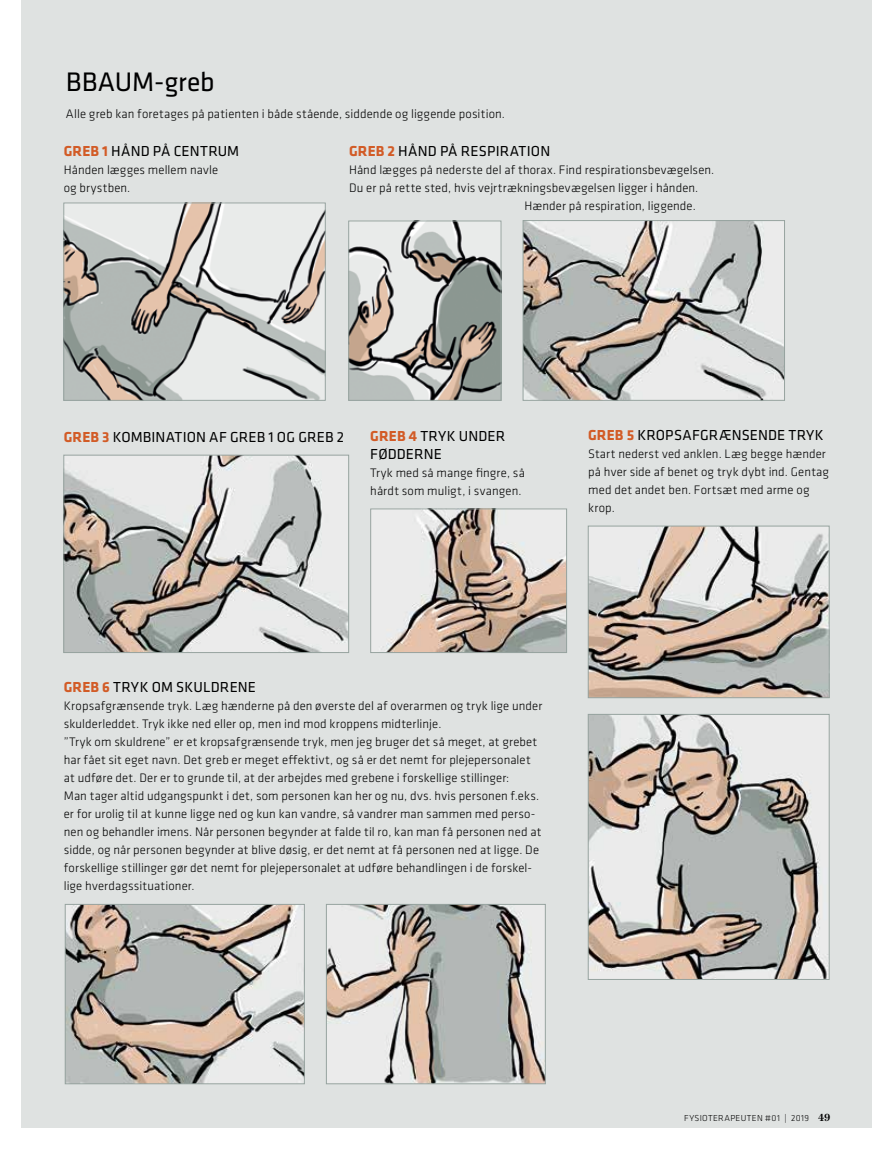
<style>
.page{position:relative;width:893px;height:1149px;background:#fff}
.page>*{position:absolute;margin:0;border:0;box-sizing:border-box;transform-origin:0 0}
.t1{font:27.75px "Klavika";letter-spacing:-.005em;color:#000}
.t2{font:15px/18px "Klavika";letter-spacing:.005em;color:#000}
.t3{font:300 12.75px/18px "Klavika";letter-spacing:.01em;color:#000}
.t4{font:300 9px "Klavika";letter-spacing:.04em;color:#000}
.s1{font-weight:700;color:#d25b26}
.s2{font-size:8.85px}
.s3{font-family:"Harriet Text";font-weight:700;font-size:10.5px}
</style>
<div class="page">
<div style="left:21px;top:0;width:851px;height:1127px;background:#dfe2e1"></div>
<img style="left:590px;top:715px;width:238px;height:262px">
<div style="left:588px;top:713px;width:242px;height:266px;border:1px solid #96a39f"></div>
<img style="left:590px;top:527px;width:238px;height:169px">
<div style="left:588px;top:525px;width:242px;height:173px;border:1px solid #96a39f"></div>
<img style="left:65px;top:204px;width:259px;height:194px">
<div style="left:63px;top:202px;width:263px;height:198px;border:1px solid #96a39f"></div>
<img style="left:350px;top:222px;width:149px;height:176px">
<div style="left:348px;top:220px;width:153px;height:180px;border:1px solid #96a39f"></div>
<img style="left:525px;top:222px;width:258px;height:176px">
<div style="left:523px;top:220px;width:262px;height:180px;border:1px solid #96a39f"></div>
<img style="left:65px;top:456px;width:282px;height:194px">
<div style="left:63px;top:454px;width:286px;height:198px;border:1px solid #96a39f"></div>
<img style="left:372px;top:510px;width:193px;height:140px">
<div style="left:370px;top:508px;width:197px;height:144px;border:1px solid #96a39f"></div>
<img style="left:67px;top:905px;width:236px;height:176px">
<div style="left:65px;top:903px;width:240px;height:180px;border:1px solid #96a39f"></div>
<img style="left:328px;top:905px;width:216px;height:176px">
<div style="left:326px;top:903px;width:220px;height:180px;border:1px solid #96a39f"></div>
<h1 class="t1" style="left:66px;top:64px;width:150px">BBAUM-greb</h1>
<p class="t3" style="left:66px;top:104px;width:441px">Alle greb kan foretages på patienten i både stående, siddende og liggende position.</p>
<p class="t2" style="left:64px;top:142px;width:177px"><span class="s1">GREB 1</span> HÅND PÅ CENTRUM</p>
<p class="t3" style="left:64px;top:161px;width:156px">Hånden lægges mellem navle og brystben.</p>
<p class="t2" style="left:349px;top:142px;width:203px"><span class="s1">GREB 2</span> HÅND PÅ RESPIRATION</p>
<p class="t3" style="left:349px;top:161px;width:367px">Hånd lægges på nederste del af thorax. Find respirationsbevægelsen.</p>
<p class="t3" style="left:349px;top:179px;width:351px">Du er på rette sted, hvis vejrtrækningsbevægelsen ligger i hånden.</p>
<p class="t3" style="left:525px;top:197px;width:173px">Hænder på respiration, liggende.</p>
<p class="t2" style="left:64px;top:427px;width:282px"><span class="s1">GREB 3</span> KOMBINATION AF GREB 1 OG GREB 2</p>
<p class="t2" style="left:370px;top:426px;width:136px"><span class="s1">GREB 4</span> TRYK UNDER<br>FØDDERNE</p>
<p class="t3" style="left:370px;top:463px;width:156px">Tryk med så mange fingre, så hårdt som muligt, i svangen.</p>
<p class="t2" style="left:588px;top:425px;width:237px"><span class="s1">GREB 5</span> KROPSAFGRÆNSENDE TRYK</p>
<p class="t3" style="left:588px;top:444px;width:242px">Start nederst ved anklen. Læg begge hænder på hver side af benet og tryk dybt ind. Gentag med det andet ben. Fortsæt med arme og krop.</p>
<p class="t2" style="left:64px;top:677px;width:194px"><span class="s1">GREB 6</span> TRYK OM SKULDRENE</p>
<p class="t3" style="left:64px;top:696px;width:480px">Kropsafgrænsende tryk. Læg hænderne på den øverste del af overarmen og tryk lige under skulderleddet. Tryk ikke ned eller op, men ind mod kroppens midterlinje.<br>”Tryk om skuldrene” er et kropsafgrænsende tryk, men jeg bruger det så meget, at grebet har fået sit eget navn. Det greb er meget effektivt, og så er det nemt for plejepersonalet at udføre det. Der er to grunde til, at der arbejdes med grebene i forskellige stillinger:<br>Man tager altid udgangspunkt i det, som personen kan her og nu, dvs. hvis personen f.eks. er for urolig til at kunne ligge ned og kun kan vandre, så vandrer man sammen med perso&shy;nen og behandler imens. Når personen begynder at falde til ro, kan man få personen ned at sidde, og når personen begynder at blive døsig, er det nemt at få personen ned at ligge. De forskellige stillinger gør det nemt for plejepersonalet at udføre behandlingen i de forskel&shy;lige hverdagssituationer.</p>
<p class="t4" style="left:684px;top:1112px;width:148px">FYSIOTERAPEUTEN #<span class="s2">01 |</span> 2019 <span class="s3">49</span></p>
</div>
